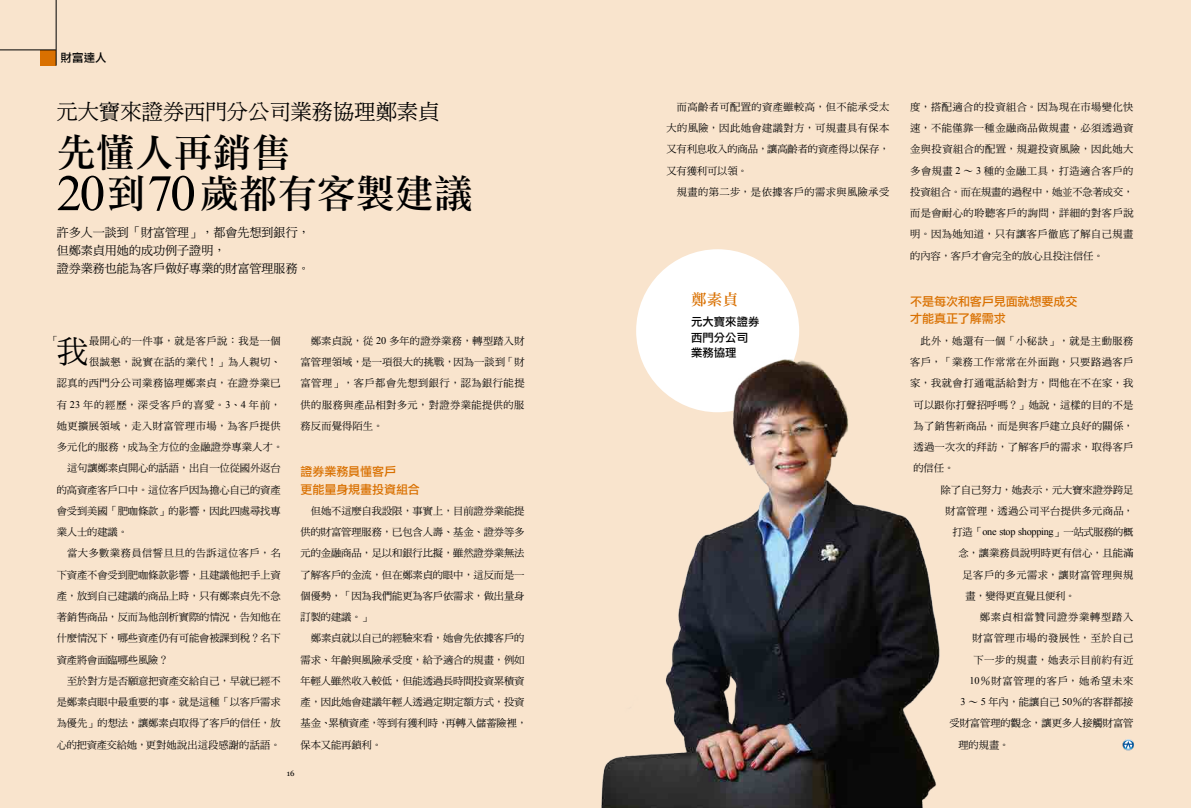
<style>
.page{position:relative;width:1191px;height:808px;background:#f9e4cd}
.page>*{position:absolute;margin:0;border:0;box-sizing:border-box;transform-origin:0 0}
.t1{font:39px/41.5px "DF Li Song Md WIN BF";color:#000}
.t2{font:31.5px "DF Ming Md HK BF";color:#000}
.t3{font:21.5px "DF Ming Md HK BF";color:#000}
.t4{font:15.6px "DF Li Song Md WIN BF";color:#d97000}
.t5{font:12.2px/18.4px "DF Ming Md HK BF";color:#000}
.t6{font:12px/17.7px "DF Li Hei Md WIN BF";letter-spacing:-.01em;color:#d97000}
.t7{font:11.3px/15.6px "DF Li Hei Md WIN BF";color:#000}
.t8{font:10.3px/21.3px "DF Ming Md HK BF";letter-spacing:-.005em;color:#000;text-align:justify}
.t9{font:10.3px "DF Ming Md HK BF";letter-spacing:.045em;color:#000}
.t10{font:10.3px "DF Ming Md HK BF";letter-spacing:.025em;color:#000}
.t11{font:10.3px "DF Ming Md HK BF";letter-spacing:.04em;color:#000}
.t12{font:10.3px "DF Ming Md HK BF";letter-spacing:.05em;color:#000}
.t13{font:10.3px "DF Ming Md HK BF";letter-spacing:.075em;color:#000}
.t14{font:10.3px "Times New Roman";letter-spacing:-.03em;color:#000}
.t15{font:10.3px "DF Ming Md HK BF";letter-spacing:.08em;color:#000}
.t16{font:7.8px "Georgia";color:#000}
.s1{font-family:"Times New Roman";font-size:51px}
.s2{font-family:"Times New Roman"}
.s3{font-family:"DF Ming Md HK BF"}
</style>
<div class="page">
<div style="left:40px;top:50px;width:16px;height:15px;background:#d97000"></div>
<hr style="left:0;top:50px;width:56px;height:1px;background:#000">
<div style="left:636px;top:249px;width:163px;height:163px;background:#fff;border-radius:50%"></div>
<img style="left:601px;top:298px;width:339px;height:510px">
<hr style="left:56px;top:0;width:1px;height:66px;background:#000">
<svg style="left:1122px;top:739px;width:12px;height:11px"></svg>
<p class="t7" style="left:61px;top:50px;width:48px">財富達人</p>
<h3 class="t3" style="left:57px;top:101px;width:384px">元大寶來證券西門分公司業務協理鄭素貞</h3>
<h1 class="t1" style="left:57px;top:131px;width:418px">先懂人再銷售<br><span class="s1">20</span>到<span class="s1">70</span>歲都有客製建議</h1>
<p class="t5" style="left:57px;top:223px;width:254px">許多人一談到「財富管理」，都會先想到銀行，但鄭素貞用她的成功例子證明，<br>證券業務也能為客戶做好專業的財富管理服務。</p>
<p class="t8" style="left:49px;top:330px;width:12px">「</p>
<h2 class="t2" style="left:57px;top:335px;width:33px">我</h2>
<p class="t11" style="left:89px;top:335px;width:193px">最開心的一件事，就是客戶說：我是一個</p>
<p class="t12" style="left:89px;top:357px;width:193px">很誠懇，說實在話的業代！」為人親切、</p>
<p class="t11" style="left:57px;top:378px;width:225px">認真的西門分公司業務協理鄭素貞，在證券業已</p>
<p class="t15" style="left:57px;top:399px;width:225px">有 <span class="s2">23</span> 年的經歷，深受客戶的喜愛。<span class="s2">3</span>、<span class="s2">4</span> 年前，</p>
<p class="t9" style="left:57px;top:420px;width:225px">她更擴展領域，走入財富管理市場，為客戶提供</p>
<p class="t8" style="left:57px;top:436px;width:228px">多元化的服務，成為全方位的金融證券專業人才。</p>
<p class="t8" style="left:67px;top:458px;width:215px">這句讓鄭素貞開心的話語，出自一位從國外返台</p>
<p class="t8" style="left:57px;top:479px;width:225px">的高資產客戶口中。這位客戶因為擔心自己的資產</p>
<p class="t8" style="left:57px;top:500px;width:225px">會受到美國「肥咖條款」的影響，因此四處尋找專</p>
<p class="t8" style="left:57px;top:521px;width:73px">業人士的建議。</p>
<p class="t9" style="left:67px;top:548px;width:215px">當大多數業務員信誓旦旦的告訴這位客戶，名</p>
<p class="t8" style="left:57px;top:564px;width:225px">下資產不會受到肥咖條款影響，且建議他把手上資</p>
<p class="t8" style="left:57px;top:585px;width:225px">產，放到自己建議的商品上時，只有鄭素貞先不急</p>
<p class="t8" style="left:57px;top:606px;width:225px">著銷售商品，反而為他剖析實際的情況，告知他在</p>
<p class="t8" style="left:57px;top:628px;width:225px">什麼情況下，哪些資產仍有可能會被課到稅？名下</p>
<p class="t8" style="left:57px;top:649px;width:114px">資產將會面臨哪些風險？</p>
<p class="t8" style="left:67px;top:670px;width:215px">至於對方是否願意把資產交給自己，早就已經不</p>
<p class="t8" style="left:57px;top:691px;width:225px">是鄭素貞眼中最重要的事。就是這種「以客戶需求</p>
<p class="t8" style="left:57px;top:713px;width:225px">為優先」的想法，讓鄭素貞取得了客戶的信任，放</p>
<p class="t8" style="left:57px;top:734px;width:225px">心的把資產交給她，更對她說出這段感謝的話語。</p>
<p class="t8" style="left:300px;top:330px;width:225px;text-indent:10px">鄭素貞說，從 <span class="s2">20</span> 多年的證券業務，轉型踏入財富管理領域，是一項很大的挑戰，因為一談到「財富管理」，客戶都會先想到銀行，認為銀行能提供的服務與產品相對多元，對證券業能提供的服務反而覺得陌生。</p>
<p class="t6" style="left:300px;top:462px;width:121px">證券業務員懂客戶<br>更能量身規畫投資組合</p>
<p class="t8" style="left:300px;top:500px;width:225px;text-indent:10px">但她不這麼自我設限，事實上，目前證券業能提供的財富管理服務，已包含人壽、基金、證券等多元的金融商品，足以和銀行比擬，雖然證券業無法了解客戶的金流，但在鄭素貞的眼中，這反而是一個優勢，「因為我們能更為客戶依需求，做出量身訂製的建議。」</p>
<p class="t8" style="left:300px;top:628px;width:228px;text-align:left;text-indent:10px">鄭素貞就以自己的經驗來看，她會先依據客戶的需求、年齡與風險承受度，給予適合的規畫，例如年輕人雖然收入較低，但能透過長時間投資累積資產，因此她會建議年輕人透過定期定額方式，投資基金、累積資產，等到有獲利時，再轉入儲蓄險裡，保本又能再鎖利。</p>
<p class="t16" style="left:287px;top:768px;width:9px">16</p>
<p class="t8" style="left:666px;top:96px;width:225px;text-indent:10px">而高齡者可配置的資產雖較高，但不能承受太大的風險，因此她會建議對方，可規畫具有保本又有利息收入的商品，讓高齡者的資產得以保存，又有獲利可以領。</p>
<p class="t11" style="left:676px;top:187px;width:214px">規畫的第二步，是依據客戶的需求與風險承受</p>
<h3 class="t4" style="left:691px;top:291px;width:48px">鄭素貞</h3>
<p class="t7" style="left:691px;top:314px;width:70px">元大寶來證券西門分公司業務協理</p>
<p class="t8" style="left:910px;top:96px;width:225px">度，搭配適合的投資組合。因為現在市場變化快速，不能僅靠一種金融商品做規畫，必須透過資金與投資組合的配置，規避投資風險，因此她大多會規畫 <span class="s2">2</span> ～ <span class="s2">3</span> 種的金融工具，打造適合客戶的投資組合。而在規畫的過程中，她並不急著成交，而是會耐心的聆聽客戶的詢問，詳細的對客戶說明。因為她知道，只有讓客戶徹底了解自己規畫的內容，客戶才會完全的放心且投注信任。</p>
<p class="t6" style="left:910px;top:292px;width:169px">不是每次和客戶見面就想要成交才能真正了解需求</p>
<p class="t9" style="left:920px;top:335px;width:214px">此外，她還有一個「小秘訣」，就是主動服務</p>
<p class="t9" style="left:910px;top:357px;width:225px">客戶，「業務工作常常在外面跑，只要路過客戶</p>
<p class="t9" style="left:910px;top:378px;width:225px">家，我就會打通電話給對方，問他在不在家，我</p>
<p class="t10" style="left:913px;top:399px;width:222px">可以跟你打聲招呼嗎？」她說，這樣的目的不是</p>
<p class="t10" style="left:913px;top:420px;width:222px">為了銷售新商品，而是與客戶建立良好的關係，</p>
<p class="t10" style="left:913px;top:442px;width:222px">透過一次次的拜訪，了解客戶的需求，取得客戶</p>
<p class="t8" style="left:913px;top:458px;width:42px">的信任。</p>
<p class="t8" style="left:940px;top:479px;width:194px">除了自己努力，她表示，元大寶來證券跨足</p>
<p class="t10" style="left:945px;top:506px;width:190px">財富管理，透過公司平台提供多元商品，</p>
<p class="t14" style="left:952px;top:525px;width:182px"><span class="s3">打造「</span>one stop shopping<span class="s3">」一站式服務的概</span></p>
<p class="t8" style="left:962px;top:543px;width:173px;text-indent:-4px">念，讓業務員說明時更有信心，且能滿足客戶的多元需求，讓財富管理與規畫，變得更直覺且便利。</p>
<p class="t13" style="left:979px;top:612px;width:155px">鄭素貞相當贊同證券業轉型踏入</p>
<p class="t12" style="left:972px;top:633px;width:162px">財富管理市場的發展性，至於自己</p>
<p class="t9" style="left:973px;top:654px;width:162px">下一步的規畫，她表示目前約有近</p>
<p class="t13" style="left:969px;top:676px;width:165px"><span class="s2">10</span>％財富管理的客戶，她希望未來</p>
<p class="t8" style="left:960px;top:691px;width:174px"><span class="s2">3</span> ～ <span class="s2">5</span> 年內，能讓自己 <span class="s2">50</span>％的客群都接</p>
<p class="t8" style="left:949px;top:713px;width:186px">受財富管理的觀念，讓更多人接觸財富管</p>
<p class="t8" style="left:958px;top:734px;width:52px">理的規畫。</p>
</div>
